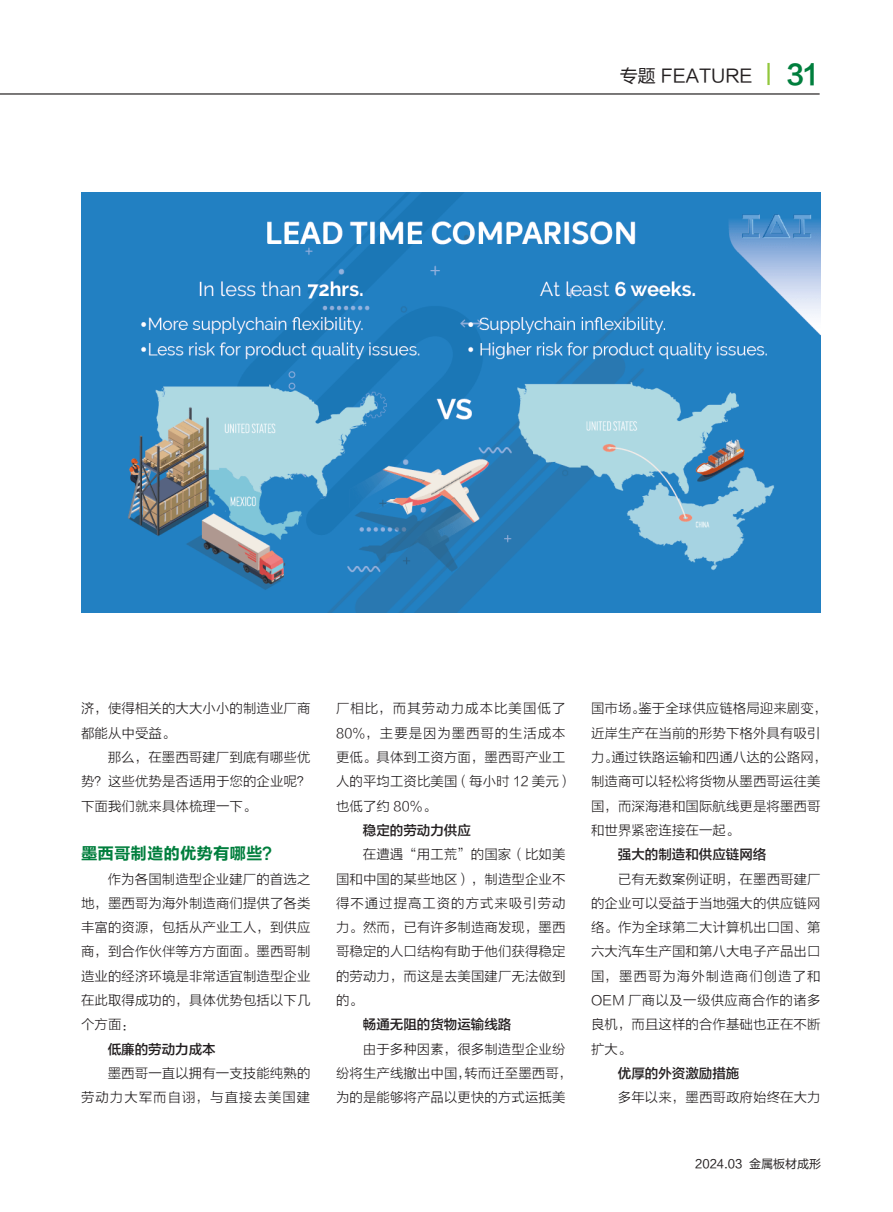
<style>
.page{position:relative;width:893px;height:1212px;background:#fff}
.page>*{position:absolute;margin:0;border:0;box-sizing:border-box;transform-origin:0 0}
.t1{font:27px "FZLTCHJW GB1 0";color:#007e3d}
.t2{font:18px "FZLTHK GBK1 0";color:#231f20}
.b-一标{font:16.5px "FZLTCHJW GB1 0";color:#007e3d}
.mfc内文_细黑{font:13.5px/24.3px "FZLTXHK";color:#231f20}
.mfc内文_细黑-2{font:13.5px "FZLTZHK GBK1 0";color:#231f20}
.t3{font:12px "FZLTHK GBK1 0";color:#231f20}
</style>
<div class="page">
<hr style="left:0;top:93px;width:820px;height:2px;background:#231f20">
<hr style="left:767px;top:63px;width:3px;height:22px;background:#92c73d">
<img style="left:81px;top:193px;width:740px;height:419px">
<h2 class="t2" style="left:620px;top:66px;width:134px">专题 FEATURE</h2>
<h1 class="t1" style="left:786px;top:60px;width:34px">31</h1>
<p class="mfc内文_细黑" style="left:81px;top:697px;width:231px">济，使得相关的大大小小的制造业厂商都能从中受益。</p>
<p class="mfc内文_细黑" style="left:81px;top:745px;width:231px;text-align:justify;text-indent:27px">那么，在墨西哥建厂到底有哪些优势？这些优势是否适用于您的企业呢？下面我们就来具体梳理一下。</p>
<p class="b-一标" style="left:81px;top:844px;width:200px">墨西哥制造的优势有哪些？</p>
<p class="mfc内文_细黑" style="left:81px;top:867px;width:231px;text-align:justify;text-indent:27px">作为各国制造型企业建厂的首选之地，墨西哥为海外制造商们提供了各类丰富的资源，包括从产业工人，到供应商，到合作伙伴等方方面面。墨西哥制造业的经济环境是非常适宜制造型企业在此取得成功的，具体优势包括以下几个方面：</p>
<p class="mfc内文_细黑-2" style="left:108px;top:1041px;width:109px">低廉的劳动力成本</p>
<p class="mfc内文_细黑" style="left:81px;top:1061px;width:231px;text-align:right">墨西哥一直以拥有一支技能纯熟的<br>劳动力大军而自诩，与直接去美国建</p>
<p class="mfc内文_细黑" style="left:336px;top:697px;width:238px">厂相比，而其劳动力成本比美国低了<br>80%，主要是因为墨西哥的生活成本更低。具体到工资方面，墨西哥产业工人的平均工资比美国（每小时 12 美元）也低了约 80%。</p>
<p class="mfc内文_细黑-2" style="left:363px;top:823px;width:109px">稳定的劳动力供应</p>
<p class="mfc内文_细黑" style="left:336px;top:843px;width:231px;text-align:justify;text-indent:27px">在遭遇“用工荒”的国家（比如美国和中国的某些地区），制造型企业不得不通过提高工资的方式来吸引劳动力。然而，已有许多制造商发现，墨西哥稳定的人口结构有助于他们获得稳定的劳动力，而这是去美国建厂无法做到的。</p>
<p class="mfc内文_细黑-2" style="left:363px;top:1017px;width:150px">畅通无阻的货物运输线路</p>
<p class="mfc内文_细黑" style="left:336px;top:1037px;width:238px;text-indent:27px">由于多种因素，很多制造型企业纷纷将生产线撤出中国，转而迁至墨西哥，为的是能够将产品以更快的方式运抵美</p>
<p class="mfc内文_细黑" style="left:591px;top:697px;width:238px">国市场。鉴于全球供应链格局迎来剧变，近岸生产在当前的形势下格外具有吸引力。通过铁路运输和四通八达的公路网，制造商可以轻松将货物从墨西哥运往美国，而深海港和国际航线更是将墨西哥和世界紧密连接在一起。</p>
<p class="mfc内文_细黑-2" style="left:618px;top:847px;width:150px">强大的制造和供应链网络</p>
<p class="mfc内文_细黑" style="left:591px;top:867px;width:231px;text-align:justify;text-indent:27px">已有无数案例证明，在墨西哥建厂的企业可以受益于当地强大的供应链网络。作为全球第二大计算机出口国、第六大汽车生产国和第八大电子产品出口国，墨西哥为海外制造商们创造了和OEM 厂商以及一级供应商合作的诸多良机，而且这样的合作基础也正在不断扩大。</p>
<p class="mfc内文_细黑-2" style="left:618px;top:1066px;width:123px">优厚的外资激励措施</p>
<p class="mfc内文_细黑" style="left:618px;top:1086px;width:204px">多年以来，墨西哥政府始终在大力</p>
<p class="t3" style="left:695px;top:1157px;width:127px">2024.03 金属板材成形</p>
</div>
